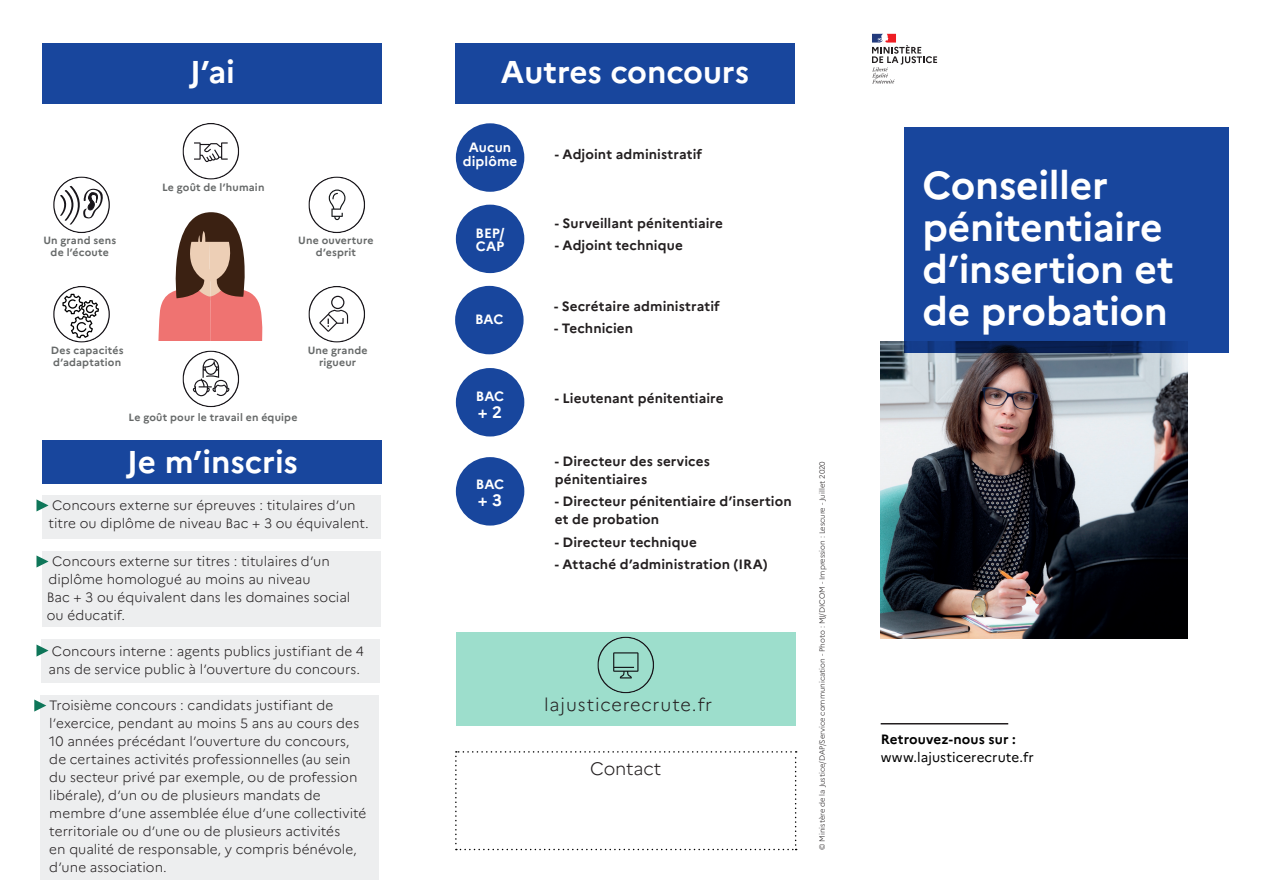
<style>
.page{position:relative;width:1263px;height:893px;background:#fff}
.page>*{position:absolute;margin:0;border:0;box-sizing:border-box;transform-origin:0 0}
.t1{font:700 39px/42px "Marianne";letter-spacing:-.01em;color:#fff}
.t2{font:700 31.5px "Marianne";color:#fff}
.t3{font:300 18px "Marianne";letter-spacing:.05em;color:#231f20}
.t4{font:300 18px "Marianne";letter-spacing:-.01em;color:#231f20}
.t5{font:700 16.5px "Marianne";color:#fff}
.t6{font:300 13.5px/18px "Marianne";letter-spacing:.005em;color:#231f20}
.t7{font:700 13.5px/18px "Marianne";letter-spacing:.005em;color:#231f20}
.t8{font:700 13.5px/13.5px "Marianne";letter-spacing:.005em;color:#fff;text-align:center}
.t9{font:13.5px "Marianne";letter-spacing:.005em;color:#000}
.t10{font:700 13.5px "Marianne";letter-spacing:.01em;color:#000}
.t11{font:700 10.5px/12px "Marianne";letter-spacing:.02em;color:#666969;text-align:center}
.t12{font:300 7.5px "Marianne";color:#231f20}
</style>
<div class="page">
<img style="left:881px;top:341px;width:306px;height:298px">
<div style="left:456px;top:632px;width:340px;height:94px;background:#9ddecc"></div>
<svg style="left:455px;top:751px;width:342px;height:99px"></svg>
<hr style="left:881px;top:723px;width:127px;height:1px;background:#231f20">
<svg style="left:597px;top:637px;width:57px;height:56px"></svg>
<div style="left:43px;top:43px;width:339px;height:61px;background:#18469d"></div>
<div style="left:43px;top:440px;width:339px;height:44px;background:#18469d"></div>
<div style="left:455px;top:43px;width:340px;height:61px;background:#18469d"></div>
<div style="left:456px;top:123px;width:68px;height:69px;background:#18469d;border-radius:50%"></div>
<div style="left:456px;top:205px;width:68px;height:68px;background:#18469d;border-radius:50%"></div>
<div style="left:455px;top:286px;width:69px;height:68px;background:#18469d;border-radius:50%"></div>
<div style="left:456px;top:368px;width:68px;height:68px;background:#18469d;border-radius:50%"></div>
<div style="left:456px;top:457px;width:68px;height:69px;background:#18469d;border-radius:50%"></div>
<svg style="left:53px;top:176px;width:57px;height:57px"></svg>
<svg style="left:53px;top:286px;width:57px;height:57px"></svg>
<svg style="left:308px;top:176px;width:57px;height:57px"></svg>
<svg style="left:182px;top:350px;width:57px;height:57px"></svg>
<svg style="left:182px;top:123px;width:57px;height:57px"></svg>
<svg style="left:308px;top:286px;width:57px;height:57px"></svg>
<svg style="left:158px;top:212px;width:104px;height:129px"></svg>
<div style="left:43px;top:495px;width:338px;height:44px;background:#edeeef"></div>
<div style="left:41px;top:639px;width:339px;height:44px;background:#edeeef"></div>
<svg style="left:36px;top:499px;width:13px;height:12px"></svg>
<svg style="left:36px;top:644px;width:13px;height:13px"></svg>
<svg style="left:872px;top:34px;width:65px;height:49px"></svg>
<div style="left:904px;top:128px;width:325px;height:225px;background:#18469d"></div>
<div style="left:40px;top:695px;width:339px;height:185px;background:#edeeef"></div>
<svg style="left:34px;top:699px;width:12px;height:13px"></svg>
<div style="left:43px;top:551px;width:338px;height:76px;background:#edeeef"></div>
<svg style="left:36px;top:555px;width:13px;height:12px"></svg>
<h2 class="t2" style="left:190px;top:53px;width:47px">J’ai</h2>
<p class="t11" style="left:43px;top:234px;width:74px">Un grand sens de l’écoute</p>
<p class="t11" style="left:51px;top:344px;width:74px;text-align:left">Des capacités d’adaptation</p>
<p class="t11" style="left:162px;top:181px;width:104px">Le goût de l’humain</p>
<p class="t11" style="left:298px;top:234px;width:77px">Une ouverture d’esprit</p>
<p class="t11" style="left:308px;top:344px;width:61px">Une grande rigueur</p>
<p class="t11" style="left:129px;top:411px;width:170px">Le goût pour le travail en équipe</p>
<h2 class="t2" style="left:127px;top:443px;width:173px">Je m’inscris</h2>
<p class="t6" style="left:49px;top:496px;width:322px">Concours externe sur épreuves : titulaires d’un titre ou diplôme de niveau Bac + 3 ou équivalent.</p>
<p class="t6" style="left:47px;top:552px;width:305px;text-indent:5px">Concours externe sur titres : titulaires d’un diplôme homologué au moins au niveau<br>Bac + 3 ou équivalent dans les domaines social ou éducatif.</p>
<p class="t6" style="left:49px;top:642px;width:317px">Concours interne : agents publics justifiant de 4 ans de service public à l’ouverture du concours.</p>
<p class="t6" style="left:49px;top:696px;width:319px">Troisième concours : candidats justifiant de l’exercice, pendant au moins 5 ans au cours des 10 années précédant l’ouverture du concours, de certaines activités professionnelles (au sein du secteur privé par exemple, ou de profession libérale), d’un ou de plusieurs mandats de membre d’une assemblée élue d’une collectivité territoriale ou d’une ou de plusieurs activités<br>en qualité de responsable, y compris bénévole, d’une association.</p>
<h2 class="t2" style="left:501px;top:53px;width:250px">Autres concours</h2>
<p class="t8" style="left:463px;top:141px;width:56px">Aucun diplôme</p>
<p class="t8" style="left:475px;top:226px;width:31px;text-align:left">BEP/<br>CAP</p>
<p class="t8" style="left:475px;top:313px;width:30px">BAC</p>
<p class="t8" style="left:476px;top:390px;width:30px">BAC</p>
<p class="t5" style="left:478px;top:402px;width:26px">+ 2</p>
<p class="t8" style="left:476px;top:478px;width:30px">BAC</p>
<p class="t5" style="left:478px;top:490px;width:26px">+ 3</p>
<p class="t7" style="left:555px;top:145px;width:149px">- Adjoint administratif</p>
<p class="t7" style="left:555px;top:214px;width:170px">- Surveillant pénitentiaire</p>
<p class="t7" style="left:555px;top:236px;width:130px">- Adjoint technique</p>
<p class="t7" style="left:554px;top:297px;width:167px">- Secrétaire administratif</p>
<p class="t7" style="left:554px;top:320px;width:81px">- Technicien</p>
<p class="t7" style="left:555px;top:390px;width:170px">- Lieutenant pénitentiaire</p>
<p class="t7" style="left:555px;top:452px;width:157px">- Directeur des services pénitentiaires</p>
<p class="t7" style="left:555px;top:493px;width:238px">- Directeur pénitentiaire d’insertion et de probation</p>
<p class="t7" style="left:555px;top:533px;width:144px">- Directeur technique</p>
<p class="t7" style="left:555px;top:555px;width:214px">- Attaché d’administration (IRA)</p>
<h3 class="t3" style="left:544px;top:693px;width:169px">lajusticerecrute.fr</h3>
<h3 class="t4" style="left:590px;top:757px;width:73px">Contact</h3>
<p class="t12" style="left:818px;top:850px;width:391px;rotate:-90deg">© Ministère de la Justice/DAP/Service communication - Photo : MJ/DICOM - Impression : Lescure - Juillet 2020</p>
<h1 class="t1" style="left:922px;top:164px;width:253px">Conseiller pénitentiaire d’insertion et de probation</h1>
<p class="t10" style="left:881px;top:731px;width:137px">Retrouvez-nous sur :</p>
<p class="t9" style="left:881px;top:749px;width:155px">www.lajusticerecrute.fr</p>
</div>
